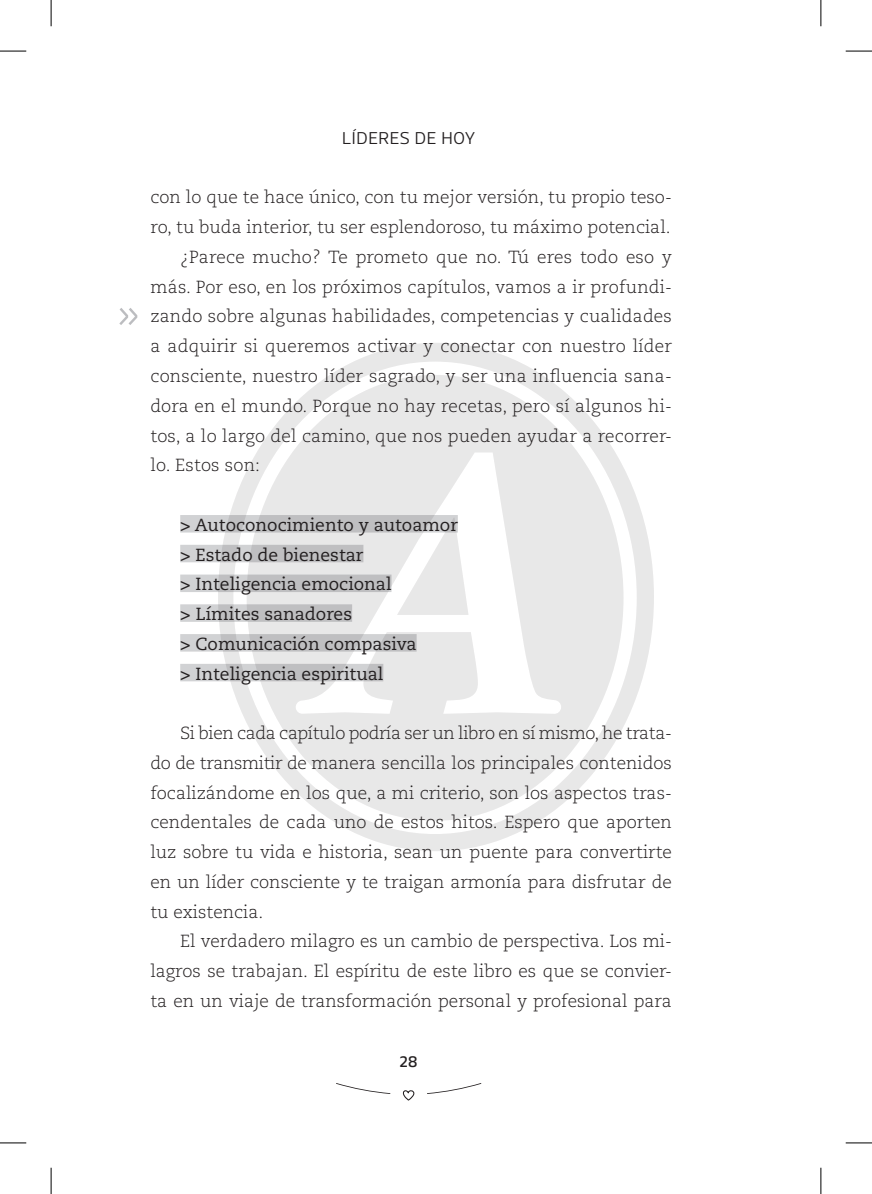
<style>
.page{position:relative;width:872px;height:1194px;background:#fff}
.page>*{position:absolute;margin:0;border:0;box-sizing:border-box;transform-origin:0 0}
.t1{font:300 52.5px "Caecilia LT Std";color:#bcbdc0}
.t2{font:300 17.5px/29.8px "Caecilia LT Std";letter-spacing:.01em;color:#231f20;text-align:justify}
.t3{font:17.5px/29.8px "Caecilia LT Std";color:#231f20}
.t4{font:300 17.5px "Acto";letter-spacing:.03em;color:#231f20}
.t5{font:500 16.62px "Anek Kannada";color:#231f20}
.s1{font-weight:700}
</style>
<div class="page">
<svg style="left:429px;top:1083px;width:52px;height:10px"></svg>
<svg style="left:336px;top:1083px;width:52px;height:10px"></svg>
<svg style="left:402px;top:1090px;width:13px;height:11px"></svg>
<div style="left:180px;top:515px;width:277px;height:17px;background:#d1d2d4"></div>
<div style="left:180px;top:545px;width:183px;height:17px;background:#d1d2d4"></div>
<div style="left:180px;top:574px;width:211px;height:18px;background:#d1d2d4"></div>
<div style="left:180px;top:604px;width:172px;height:18px;background:#d1d2d4"></div>
<div style="left:180px;top:634px;width:236px;height:17px;background:#d1d2d4"></div>
<div style="left:180px;top:664px;width:203px;height:17px;background:#d1d2d4"></div>
<svg style="left:0;top:51px;width:26px;height:1px"></svg>
<svg style="left:845px;top:51px;width:26px;height:1px"></svg>
<svg style="left:0;top:1142px;width:26px;height:1px"></svg>
<svg style="left:845px;top:1142px;width:26px;height:1px"></svg>
<svg style="left:51px;top:0;width:1px;height:26px"></svg>
<svg style="left:51px;top:1167px;width:1px;height:26px"></svg>
<svg style="left:820px;top:0;width:1px;height:26px"></svg>
<svg style="left:820px;top:1167px;width:1px;height:26px"></svg>
<svg style="left:218px;top:343px;width:435px;height:508px"></svg>
<svg style="left:246px;top:375px;width:377px;height:445px;fill:#e8e8e8"></svg>
<svg style="left:397px;top:517px;width:71px;height:98px"></svg>
<p class="t4" style="left:342px;top:128px;width:134px">LÍDERES DE HOY</p>
<h1 class="t1" style="left:116px;top:282px;width:26px">»</h1>
<p class="t2" style="left:150px;top:183px;width:522px">con lo que te hace único, con tu mejor versión, tu propio teso-</p>
<p class="t2" style="left:150px;top:213px;width:521px">ro, tu buda interior, tu ser esplendoroso, tu máximo potencial.</p>
<p class="t2" style="left:180px;top:242px;width:493px">¿Parece mucho? Te prometo que no. Tú eres todo eso y</p>
<p class="t2" style="left:150px;top:272px;width:522px">más. Por eso, en los próximos capítulos, vamos a ir profundi-</p>
<p class="t2" style="left:150px;top:302px;width:522px">zando sobre algunas habilidades, competencias y cualidades</p>
<p class="t2" style="left:150px;top:332px;width:522px">a adquirir si queremos activar y conectar con nuestro líder</p>
<p class="t2" style="left:150px;top:361px;width:522px">consciente, nuestro líder sagrado, y ser una influencia sana-</p>
<p class="t2" style="left:150px;top:391px;width:522px">dora en el mundo. Porque no hay recetas, pero sí algunos hi-</p>
<p class="t2" style="left:150px;top:421px;width:522px">tos, a lo largo del camino, que nos pueden ayudar a recorrer-</p>
<p class="t2" style="left:150px;top:451px;width:111px">lo. Estos son:</p>
<p class="t3" style="left:180px;top:510px;width:279px"><span class="s1">&gt;</span> Autoconocimiento y autoamor <span class="s1">&gt;</span> Estado de bienestar<br><span class="s1">&gt;</span> Inteligencia emocional<br><span class="s1">&gt;</span> Límites sanadores<br><span class="s1">&gt;</span> Comunicación compasiva<br><span class="s1">&gt;</span> Inteligencia espiritual</p>
<p class="t2" style="left:150px;top:718px;width:522px;text-indent:30px">Si bien cada capítulo podría ser un libro en sí mismo, he trata&shy;do de transmitir de manera sencilla los principales contenidos focalizándome en los que, a mi criterio, son los aspectos tras&shy;cendentales de cada uno de estos hitos. Espero que aporten luz sobre tu vida e historia, sean un puente para convertirte en un líder consciente y te traigan armonía para disfrutar de tu existencia.</p>
<p class="t2" style="left:150px;top:927px;width:522px;text-indent:30px">El verdadero milagro es un cambio de perspectiva. Los mi&shy;lagros se trabajan. El espíritu de este libro es que se convier&shy;ta en un viaje de transformación personal y profesional para</p>
<p class="t5" style="left:399px;top:1051px;width:19px">28</p>
</div>
